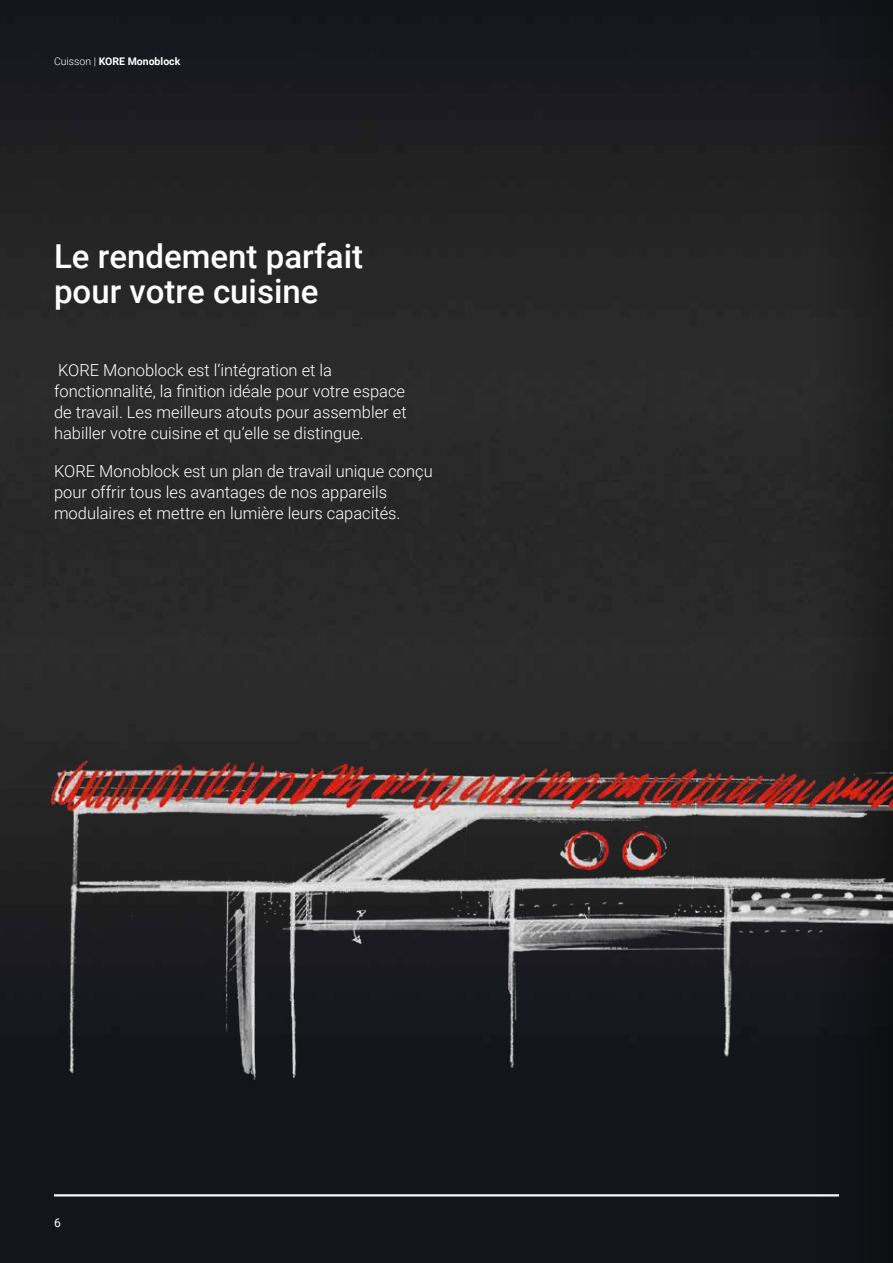
<style>
.page{position:relative;width:893px;height:1263px;background:#fff}
.page>*{position:absolute;margin:0;border:0;box-sizing:border-box;transform-origin:0 0}
.t1{font:500 33px/34.5px "Roboto";color:#fff}
.t2{font:300 16.5px/21px "Roboto";color:#fff}
.t3{font:12px "Roboto";color:#fff}
.t4{font:700 10.5px "Roboto";color:#fff}
.s1{font-weight:300}
</style>
<div class="page">
<img style="left:0;top:0;width:780px;height:1263px">
<img style="left:780px;top:0;width:113px;height:1263px">
<img style="left:0;top:697px;width:893px;height:417px">
<hr style="left:54px;top:1194px;width:785px;height:2px;background:#fff">
<p class="t4" style="left:54px;top:54px;width:128px"><span class="s1">Cuisson |</span> KORE Monoblock</p>
<h1 class="t1" style="left:54px;top:238px;width:311px">Le rendement parfait pour votre cuisine</h1>
<p class="t2" style="left:54px;top:359px;width:354px">KORE Monoblock est l’intégration et la fonctionnalité, la finition idéale pour votre espace de travail. Les meilleurs atouts pour assembler et habiller votre cuisine et qu’elle se distingue.</p>
<p class="t2" style="left:54px;top:460px;width:380px">KORE Monoblock est un plan de travail unique conçu pour offrir tous les avantages de nos appareils modulaires et mettre en lumière leurs capacités.</p>
<p class="t3" style="left:54px;top:1214px;width:8px">6</p>
</div>
